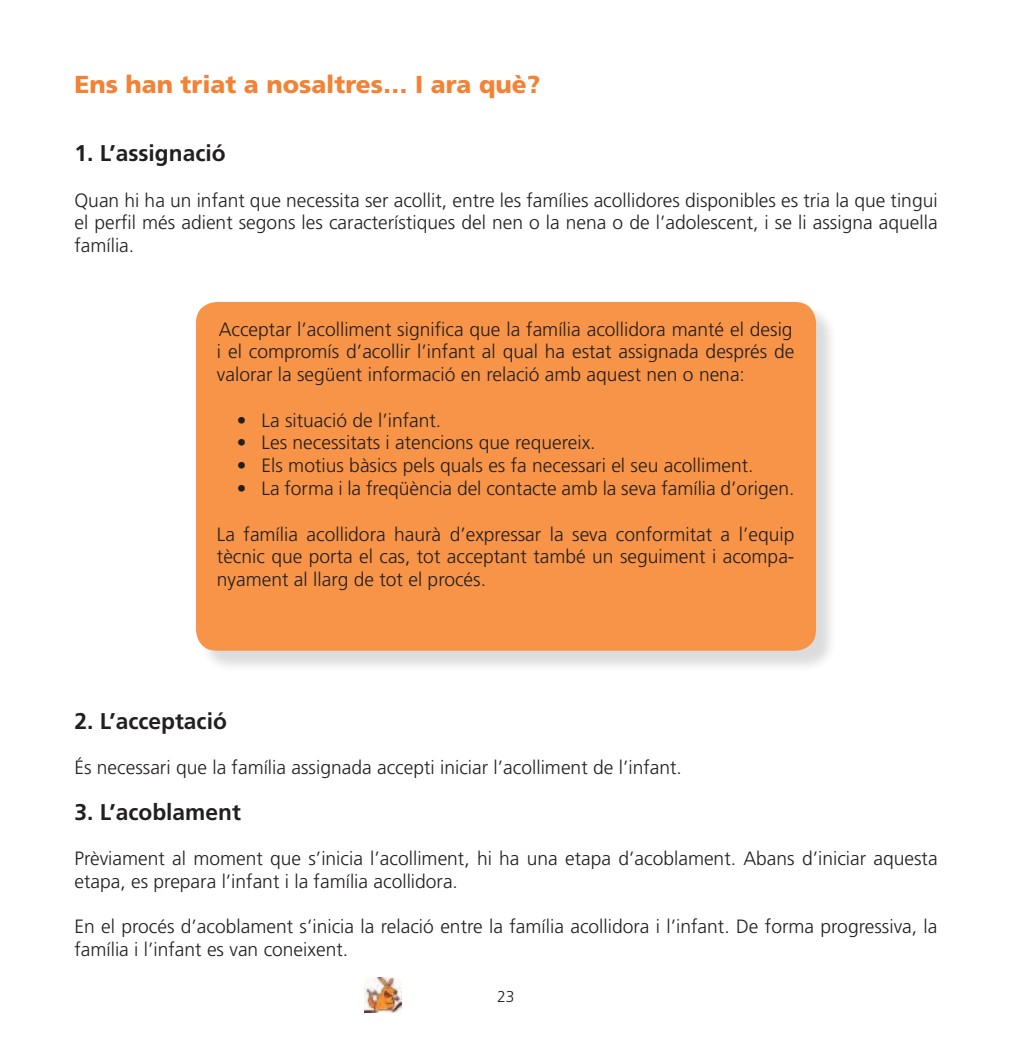
<style>
.page{position:relative;width:1012px;height:1042px;background:#fff}
.page>*{position:absolute;margin:0;border:0;box-sizing:border-box;transform-origin:0 0}
.t1{font:900 24.5px "Frutiger LT Std";color:#f48234}
.t2{font:700 22.75px "Frutiger LT Std";color:#231f20}
.t3{font:300 19.25px/22.8px "Frutiger LT Std";color:#231f20;text-align:justify}
.t4{font:300 15.75px "Frutiger LT Std";color:#231f20}
</style>
<div class="page">
<div style="left:199px;top:305px;width:639px;height:367px;background:#231f20;opacity:.16"></div>
<div style="left:196px;top:302px;width:620px;height:349px;background:#f79447;border-radius:21px"></div>
<img style="left:365px;top:978px;width:37px;height:34px">
<p class="t1" style="left:74px;top:69px;width:467px">Ens han triat a nosaltres… I ara què?</p>
<p class="t2" style="left:74px;top:140px;width:153px">1. L’assignació</p>
<p class="t3" style="left:74px;top:189px;width:865px">Quan hi ha un infant que necessita ser acollit, entre les famílies acollidores disponibles es tria la que tingui el perfil més adient segons les característiques del nen o la nena o de l’adolescent, i se li assigna aquella família.</p>
<p class="t3" style="left:217px;top:318px;width:579px">Acceptar l’acolliment significa que la família acollidora manté el desig i el compromís d’acollir l’infant al qual ha estat assignada després de valorar la següent informació en relació amb aquest nen o nena:</p>
<p class="t3" style="left:237px;top:409px;width:206px">• La situació de l’infant.</p>
<p class="t3" style="left:237px;top:432px;width:360px">• Les necessitats i atencions que requereix.</p>
<p class="t3" style="left:237px;top:454px;width:518px">• Els motius bàsics pels quals es fa necessari el seu acolliment.</p>
<p class="t3" style="left:237px;top:477px;width:559px">• La forma i la freqüència del contacte amb la seva família d’origen.</p>
<p class="t3" style="left:217px;top:523px;width:579px">La família acollidora haurà d’expressar la seva conformitat a l’equip tècnic que porta el cas, tot acceptant també un seguiment i acompa&shy;nyament al llarg de tot el procés.</p>
<p class="t2" style="left:74px;top:707px;width:154px">2. L’acceptació</p>
<p class="t3" style="left:74px;top:756px;width:609px">És necessari que la família assignada accepti iniciar l’acolliment de l’infant.</p>
<p class="t2" style="left:74px;top:798px;width:168px">3. L’acoblament</p>
<p class="t3" style="left:74px;top:847px;width:865px">Prèviament al moment que s’inicia l’acolliment, hi ha una etapa d’acoblament. Abans d’iniciar aquesta etapa, es prepara l’infant i la família acollidora.</p>
<p class="t3" style="left:74px;top:915px;width:865px">En el procés d’acoblament s’inicia la relació entre la família acollidora i l’infant. De forma progressiva, la família i l’infant es van coneixent.</p>
<p class="t4" style="left:497px;top:988px;width:19px">23</p>
</div>
